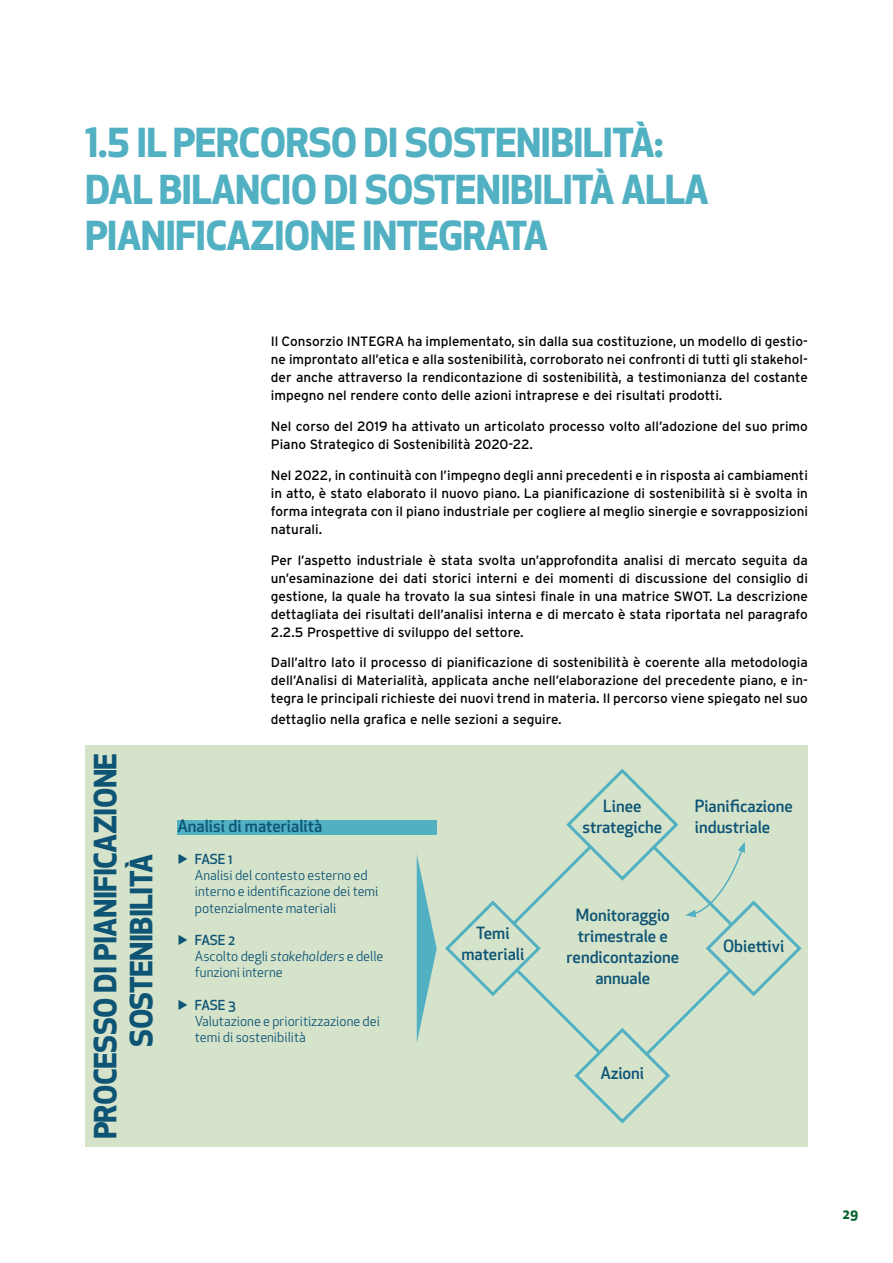
<style>
.page{position:relative;width:893px;height:1263px;background:#fff}
.page>*{position:absolute;margin:0;border:0;box-sizing:border-box;transform-origin:0 0}
.t1{font:700 39px/46.8px "Apex New";letter-spacing:-.02em;color:#51b0c1}
.t2{font:700 30px/36px "Apex New";letter-spacing:-.02em;color:#0d5475;text-align:center}
.t3{font:500 16.5px/21px "Apex New";color:#0d5475;text-align:center}
.t4{font:13.5px/18px "Interstate";color:#000;text-align:justify}
.t5{font:13.5px/16.2px "Apex New";color:#0d5475}
.t6{font:700 13.5px "Apex New";color:#086430}
.s1{font-weight:500}
.s2{font-style:italic}
</style>
<div class="page">
<div style="left:85px;top:745px;width:723px;height:402px;background:#d6e3cb"></div>
<svg style="left:417px;top:856px;width:20px;height:186px"></svg>
<svg style="left:537px;top:871px;width:168px;height:160px"></svg>
<svg style="left:572px;top:1025px;width:100px;height:99px"></svg>
<svg style="left:445px;top:898px;width:98px;height:100px"></svg>
<div style="left:177px;top:820px;width:260px;height:14px;background:#51b0c1"></div>
<svg style="left:564px;top:768px;width:238px;height:230px"></svg>
<h1 class="t1" style="left:85px;top:117px;width:626px">1.5 IL PERCORSO DI SOSTENIBILITÀ:<br>DAL BILANCIO DI SOSTENIBILITÀ ALLA<br>PIANIFICAZIONE INTEGRATA</h1>
<h2 class="t2" style="left:86px;top:1139px;width:388px;rotate:-90deg">PROCESSO DI PIANIFICAZIONE<br>SOSTENIBILITÀ</h2>
<p class="t4" style="left:271px;top:332px;width:539px">Il Consorzio INTEGRA ha implementato, sin dalla sua costituzione, un modello di gestio&shy;ne improntato all’etica e alla sostenibilità, corroborato nei confronti di tutti gli stakehol&shy;der anche attraverso la rendicontazione di sostenibilità, a testimonianza del costante impegno nel rendere conto delle azioni intraprese e dei risultati prodotti.</p>
<p class="t4" style="left:271px;top:417px;width:539px">Nel corso del 2019 ha attivato un articolato processo volto all’adozione del suo primo<br>Piano Strategico di Sostenibilità 2020-22.</p>
<p class="t4" style="left:271px;top:466px;width:539px">Nel 2022, in continuità con l’impegno degli anni precedenti e in risposta ai cambiamenti in atto, è stato elaborato il nuovo piano. La pianificazione di sostenibilità si è svolta in forma integrata con il piano industriale per cogliere al meglio sinergie e sovrapposizioni naturali.</p>
<p class="t4" style="left:271px;top:551px;width:539px">Per l’aspetto industriale è stata svolta un’approfondita analisi di mercato seguita da un’esaminazione dei dati storici interni e dei momenti di discussione del consiglio di gestione, la quale ha trovato la sua sintesi finale in una matrice SWOT. La descrizione dettagliata dei risultati dell’analisi interna e di mercato è stata riportata nel paragrafo 2.2.5 Prospettive di sviluppo del settore.</p>
<p class="t4" style="left:271px;top:653px;width:539px">Dall’altro lato il processo di pianificazione di sostenibilità è coerente alla metodologia dell’Analisi di Materialità, applicata anche nell’elaborazione del precedente piano, e in&shy;tegra le principali richieste dei nuovi trend in materia. Il percorso viene spiegato nel suo</p>
<p class="t4" style="left:271px;top:710px;width:292px">dettaglio nella grafica e nelle sezioni a seguire.</p>
<p class="t3" style="left:177px;top:815px;width:146px">Analisi di materialità</p>
<p class="t5" style="left:195px;top:851px;width:185px;text-indent:-17px">▶ <span class="s1">FASE 1<br></span>Analisi del contesto esterno ed interno e identificazione dei temi potenzialmente materiali</p>
<p class="t5" style="left:195px;top:932px;width:190px;text-indent:-17px">▶ <span class="s1">FASE 2<br></span>Ascolto degli <span class="s2">stakeholders</span> e delle funzioni interne</p>
<p class="t5" style="left:195px;top:997px;width:187px;text-indent:-17px">▶ <span class="s1">FASE 3<br></span>Valutazione e prioritizzazione dei temi di sostenibilità</p>
<p class="t3" style="left:461px;top:922px;width:64px">Temi materiali</p>
<p class="t3" style="left:582px;top:795px;width:81px">Linee strategiche</p>
<p class="t3" style="left:695px;top:795px;width:100px;text-align:left">Pianificazione industriale</p>
<p class="t3" style="left:567px;top:904px;width:114px">Monitoraggio trimestrale e rendicontazione annuale</p>
<p class="t3" style="left:723px;top:936px;width:63px">Obiettivi</p>
<p class="t3" style="left:600px;top:1062px;width:45px">Azioni</p>
<p class="t6" style="left:843px;top:1205px;width:17px">29</p>
</div>
